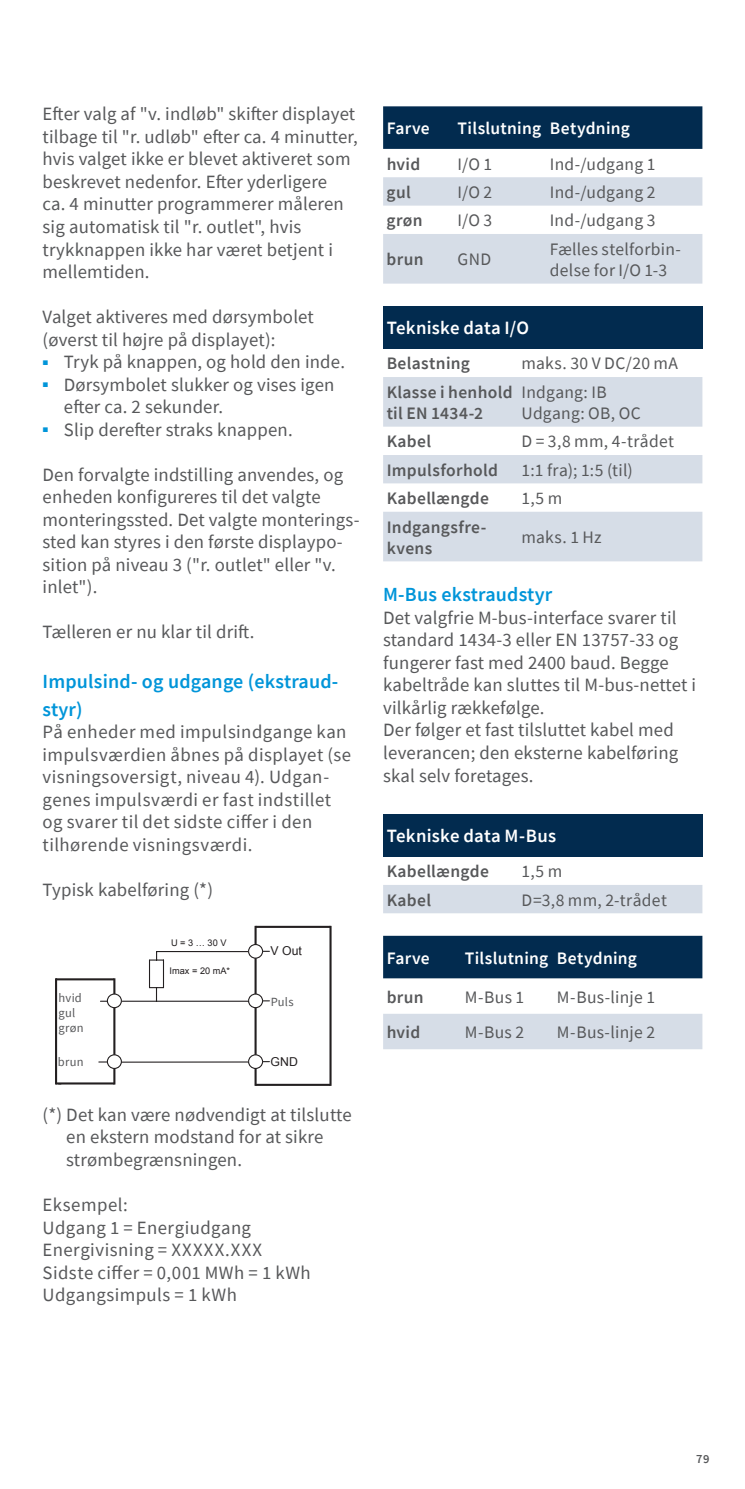
<style>
.page{position:relative;width:745px;height:1489px;background:#fff}
.page>*{position:absolute;margin:0;border:0;box-sizing:border-box;transform-origin:0 0}
.t1{font:600 20px/27.5px "Source Sans Pro";letter-spacing:.01em;color:#0095d9}
.t2{font:18.75px/22.5px "Source Sans Pro";letter-spacing:.01em;color:#57585a}
.t3{font:600 18.75px "Source Sans Pro";letter-spacing:.015em;color:#fff}
.t4{font:17.5px/21px "Source Sans Pro";letter-spacing:.015em;color:#57585a}
.t5{font:600 17.5px/21px "Source Sans Pro";letter-spacing:.02em;color:#57585a}
.t6{font:600 17.5px "Source Sans Pro";letter-spacing:.015em;color:#fff}
.t7{font:12.5px/15px "Source Sans Pro";letter-spacing:.02em;color:#57585a}
.t8{font:600 12.5px "Source Sans Pro";color:#57585a}
.t9{font:12.25px "Arial";color:#231f20}
.t10{font:9.25px "Arial";color:#231f20}
</style>
<div class="page">
<hr style="left:122px;top:1083px;width:165px;height:1px;background:#231f20">
<hr style="left:156px;top:950px;width:92px;height:2px;background:#231f20">
<hr style="left:122px;top:1000px;width:126px;height:1px;background:#231f20">
<hr style="left:122px;top:1061px;width:126px;height:1px;background:#231f20">
<hr style="left:254px;top:958px;width:2px;height:36px;background:#231f20">
<hr style="left:254px;top:1007px;width:2px;height:47px;background:#231f20">
<hr style="left:255px;top:925px;width:75px;height:2px;background:#231f20">
<hr style="left:255px;top:1083px;width:75px;height:2px;background:#231f20">
<hr style="left:329px;top:925px;width:2px;height:160px;background:#231f20">
<svg style="left:99px;top:952px;width:65px;height:132px"></svg>
<hr style="left:56px;top:978px;width:58px;height:2px;background:#231f20">
<hr style="left:55px;top:978px;width:2px;height:106px;background:#231f20">
<hr style="left:56px;top:1082px;width:58px;height:2px;background:#231f20">
<svg style="left:247px;top:925px;width:22px;height:34px"></svg>
<svg style="left:247px;top:992px;width:22px;height:16px"></svg>
<svg style="left:247px;top:1053px;width:22px;height:32px"></svg>
<div style="left:383px;top:106px;width:319px;height:43px;background:#022b4f"></div>
<svg style="left:383px;top:177px;width:319px;height:106px"></svg>
<div style="left:383px;top:306px;width:319px;height:42px;background:#022b4f"></div>
<svg style="left:383px;top:377px;width:319px;height:184px;fill:#d6dde7"></svg>
<div style="left:383px;top:814px;width:319px;height:42px;background:#022b4f"></div>
<div style="left:383px;top:885px;width:319px;height:28px;background:#d6dde7"></div>
<div style="left:383px;top:935px;width:319px;height:43px;background:#022b4f"></div>
<div style="left:383px;top:1014px;width:319px;height:35px;background:#d6dde7"></div>
<p class="t2" style="left:43px;top:103px;width:316px">Efter valg af "v. indløb" skifter displayet tilbage til "r. udløb" efter ca. 4 minutter, hvis valget ikke er blevet aktiveret som beskrevet nedenfor. Efter yderligere<br>ca. 4 minutter programmerer måleren sig automatisk til "r. outlet", hvis trykknappen ikke har været betjent i mellemtiden.</p>
<p class="t2" style="left:43px;top:305px;width:273px">Valget aktiveres med dørsymbolet (øverst til højre på displayet):</p>
<p class="t2" style="left:43px;top:350px;width:304px"><sup>■</sup> Tryk på knappen, og hold den inde.</p>
<p class="t2" style="left:64px;top:373px;width:272px;text-indent:-21px"><sup>■</sup> Dørsymbolet slukker og vises igen efter ca. 2 sekunder.</p>
<p class="t2" style="left:43px;top:418px;width:251px"><sup>■</sup> Slip derefter straks knappen.</p>
<p class="t2" style="left:43px;top:463px;width:318px">Den forvalgte indstilling anvendes, og enheden konfigureres til det valgte monteringssted. Det valgte monterings&shy;sted kan styres i den første displaypo&shy;sition på niveau 3 ("r. outlet" eller "v. inlet").</p>
<p class="t2" style="left:43px;top:620px;width:213px">Tælleren er nu klar til drift.</p>
<p class="t1" style="left:43px;top:667px;width:297px">Impulsind- og udgange (ekstraud&shy;styr)</p>
<p class="t2" style="left:43px;top:720px;width:310px">På enheder med impulsindgange kan impulsværdien åbnes på displayet (se visningsoversigt, niveau 4). Udgan&shy;genes impulsværdi er fast indstillet og svarer til det sidste ciffer i den tilhørende visningsværdi.</p>
<p class="t2" style="left:43px;top:878px;width:172px">Typisk kabelføring (*)</p>
<p class="t7" style="left:58px;top:990px;width:27px">hvid gul grøn</p>
<p class="t7" style="left:58px;top:1054px;width:27px">brun</p>
<p class="t10" style="left:171px;top:936px;width:57px">U = 3 … 30 V</p>
<p class="t10" style="left:169px;top:964px;width:62px">Imax = 20 mA*</p>
<p class="t9" style="left:270px;top:942px;width:33px">V Out</p>
<p class="t7" style="left:270px;top:994px;width:25px">Puls</p>
<p class="t9" style="left:270px;top:994px;width:32px">Pulse</p>
<p class="t9" style="left:270px;top:1053px;width:29px">GND</p>
<p class="t2" style="left:66px;top:1103px;width:287px;text-indent:-24px">(*) Det kan være nødvendigt at tilslutte en ekstern modstand for at sikre strømbegrænsningen.</p>
<p class="t2" style="left:43px;top:1193px;width:269px">Eksempel:<br>Udgang 1 = Energiudgang<br>Energivisning = XXXXX.XXX<br>Sidste ciffer = 0,001 MWh = 1 kWh<br>Udgangsimpuls = 1 kWh</p>
<p class="t6" style="left:386px;top:117px;width:45px">Farve</p>
<p class="t6" style="left:457px;top:117px;width:174px">Tilslutning Betydning</p>
<p class="t5" style="left:386px;top:153px;width:35px">hvid</p>
<p class="t4" style="left:457px;top:153px;width:36px">I/O 1</p>
<p class="t4" style="left:549px;top:153px;width:107px">Ind-/udgang 1</p>
<p class="t5" style="left:386px;top:181px;width:26px">gul</p>
<p class="t4" style="left:457px;top:181px;width:36px">I/O 2</p>
<p class="t4" style="left:549px;top:181px;width:107px">Ind-/udgang 2</p>
<p class="t5" style="left:386px;top:210px;width:37px">grøn</p>
<p class="t4" style="left:457px;top:210px;width:36px">I/O 3</p>
<p class="t4" style="left:549px;top:210px;width:107px">Ind-/udgang 3</p>
<p class="t5" style="left:386px;top:249px;width:38px">brun</p>
<p class="t4" style="left:457px;top:249px;width:35px">GND</p>
<p class="t4" style="left:549px;top:238px;width:133px">Fælles stelforbin&shy;delse for I/O 1-3</p>
<p class="t3" style="left:386px;top:316px;width:144px">Tekniske data I/O</p>
<p class="t5" style="left:386px;top:353px;width:85px">Belastning</p>
<p class="t4" style="left:521px;top:353px;width:158px">maks. 30 V DC/20 mA</p>
<p class="t5" style="left:386px;top:381px;width:127px">Klasse i henhold til EN 1434-2</p>
<p class="t4" style="left:521px;top:381px;width:121px">Indgang: IB<br>Udgang: OB, OC</p>
<p class="t5" style="left:386px;top:431px;width:46px">Kabel</p>
<p class="t4" style="left:521px;top:431px;width:154px">D = 3,8 mm, 4-trådet</p>
<p class="t5" style="left:386px;top:459px;width:113px">Impulsforhold</p>
<p class="t4" style="left:521px;top:459px;width:113px">1:1 fra); 1:5 (til)</p>
<p class="t5" style="left:386px;top:487px;width:104px">Kabellængde</p>
<p class="t4" style="left:521px;top:487px;width:42px">1,5 m</p>
<p class="t5" style="left:386px;top:516px;width:101px">Indgangsfre&shy;kvens</p>
<p class="t4" style="left:521px;top:526px;width:82px">maks. 1 Hz</p>
<p class="t1" style="left:383px;top:580px;width:170px">M-Bus ekstraudstyr</p>
<p class="t2" style="left:383px;top:606px;width:314px">Det valgfrie M-bus-interface svarer til standard 1434-3 eller EN 13757-33 og fungerer fast med 2400 baud. Begge kabeltråde kan sluttes til M-bus-nettet i vilkårlig rækkefølge.<br>Der følger et fast tilsluttet kabel med leverancen; den eksterne kabelføring skal selv foretages.</p>
<p class="t3" style="left:386px;top:823px;width:171px">Tekniske data M-Bus</p>
<p class="t5" style="left:386px;top:860px;width:104px">Kabellængde</p>
<p class="t4" style="left:521px;top:860px;width:42px">1,5 m</p>
<p class="t5" style="left:386px;top:889px;width:46px">Kabel</p>
<p class="t4" style="left:521px;top:889px;width:147px">D=3,8 mm, 2-trådet</p>
<p class="t6" style="left:386px;top:946px;width:45px">Farve</p>
<p class="t6" style="left:464px;top:946px;width:174px">Tilslutning Betydning</p>
<p class="t5" style="left:386px;top:986px;width:38px">brun</p>
<p class="t4" style="left:464px;top:986px;width:61px">M-Bus 1</p>
<p class="t4" style="left:556px;top:986px;width:99px">M-Bus-linje 1</p>
<p class="t5" style="left:386px;top:1021px;width:35px">hvid</p>
<p class="t4" style="left:464px;top:1021px;width:61px">M-Bus 2</p>
<p class="t4" style="left:556px;top:1021px;width:99px">M-Bus-linje 2</p>
<p class="t8" style="left:695px;top:1450px;width:15px">79</p>
</div>
